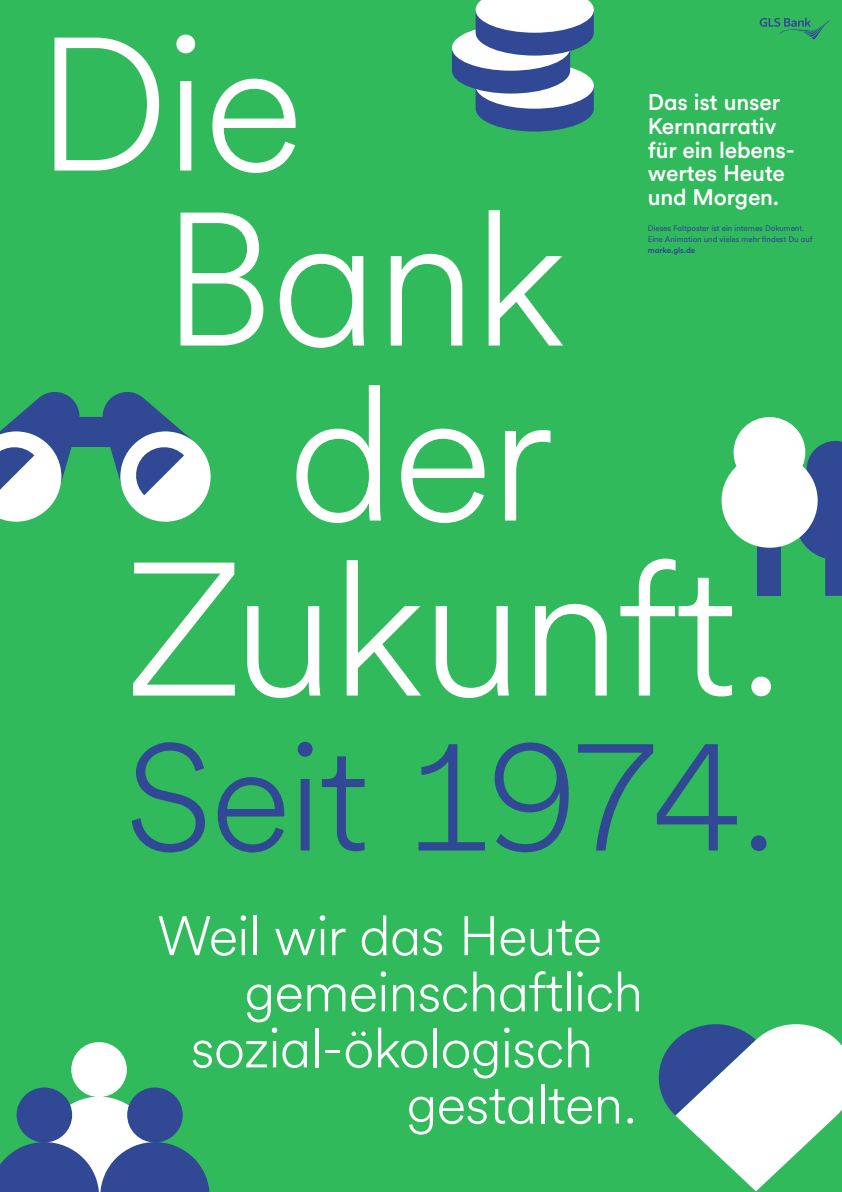
<style>
.page{position:relative;width:842px;height:1192px;background:#31ba5c}
.page>*{position:absolute;margin:0;border:0;box-sizing:border-box;transform-origin:0 0}
.t1{font:300 187.5px "GLS Circular";letter-spacing:-.015em;color:#fff}
.t2{font:300 150px "GLS Circular";letter-spacing:-.015em;color:#314994}
.t3{font:300 55px/56.1px "GLS Circular";letter-spacing:-.015em;color:#fff}
.subheadline{font:500 22.5px/23.5px "GLS Circular";letter-spacing:-.01em;color:#fff}
.text_kleiner{font:8px/10.9px "GLS Circular";letter-spacing:-.01em;color:#314994}
.s1{font-weight:700}
</style>
<div class="page">
<svg style="left:760px;top:18px;width:70px;height:22px"></svg>
<svg style="left:452px;top:0;width:142px;height:132px"></svg>
<svg style="left:0;top:392px;width:211px;height:130px"></svg>
<svg style="left:721px;top:417px;width:121px;height:179px"></svg>
<div style="left:71px;top:1042px;width:56px;height:55px;background:#fff;border-radius:50%"></div>
<div style="left:127px;top:1087px;width:56px;height:55px;background:#314994;border-radius:50%"></div>
<svg style="left:0;top:1097px;width:210px;height:95px"></svg>
<div style="left:17px;top:1087px;width:55px;height:55px;background:#314994;border-radius:50%"></div>
<svg style="left:658px;top:1024px;width:184px;height:167px"></svg>
<p class="t1" style="left:36px;top:-21px;width:270px">Die</p>
<p class="t1" style="left:162px;top:154px;width:407px">Bank</p>
<p class="t1" style="left:288px;top:329px;width:267px">der</p>
<p class="t1" style="left:126px;top:504px;width:664px">Zukunft.</p>
<p class="subheadline" style="left:648px;top:90px;width:149px">Das ist unser<br>Kernnarrativ für ein lebens&shy;wertes Heute und Morgen.</p>
<p class="text_kleiner" style="left:648px;top:223px;width:166px">Dieses Faltposter ist ein internes Dokument.<br>Eine Animation und vieles mehr findest Du auf <span class="s1">marke.gls.de</span></p>
<p class="t2" style="left:126px;top:697px;width:656px">Seit 1974.</p>
<p class="t3" style="left:244px;top:906px;width:400px;text-indent:-87px">Weil wir das Heute gemeinschaftlich</p>
<p class="t3" style="left:406px;top:1018px;width:233px;text-indent:-216px">sozial-ökologisch gestalten.</p>
</div>
